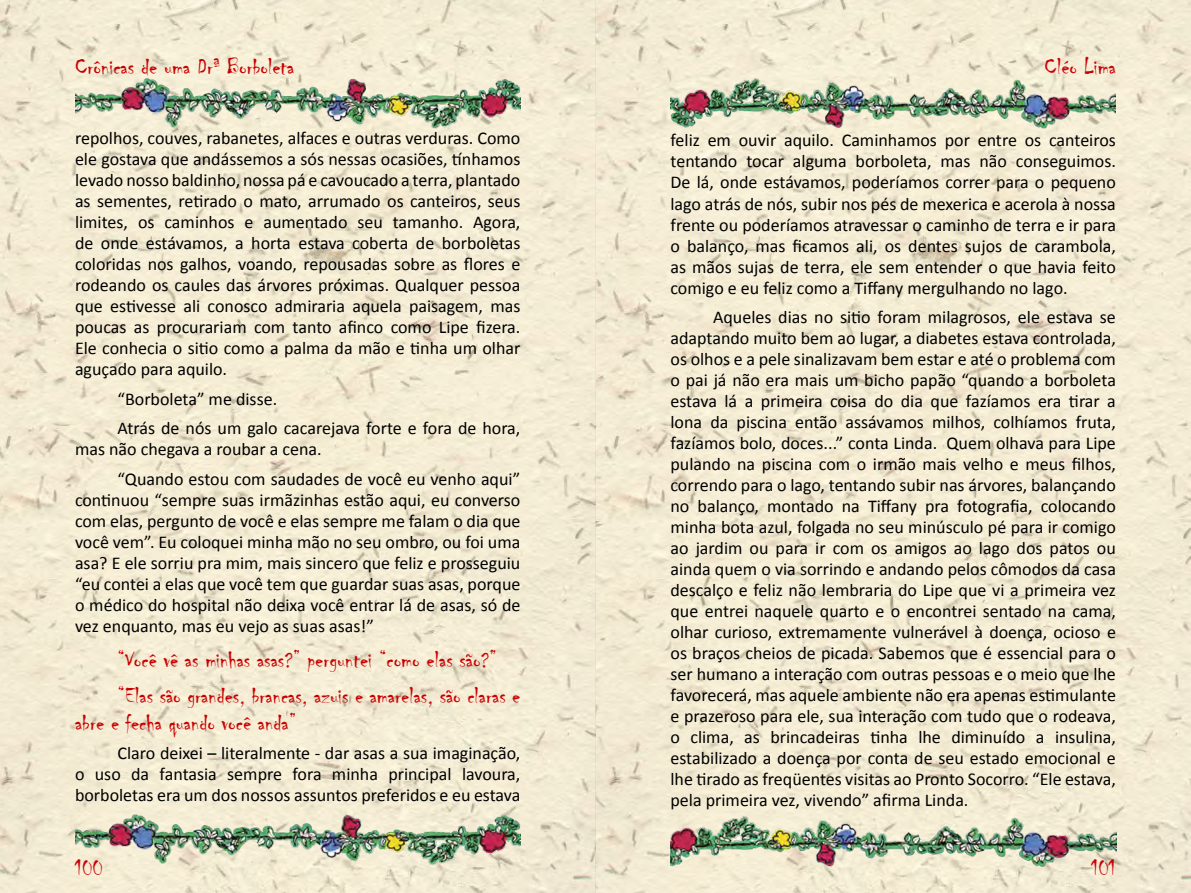
<style>
.page{position:relative;width:1191px;height:893px;background:#fff}
.page>*{position:absolute;margin:0;border:0;box-sizing:border-box;transform-origin:0 0}
.t1{font:24px/35.5px "Chiller";color:#c90000}
.t2{font:24px "Chiller";color:#c70000}
.t3{font:24px "Chiller";color:#c90207}
.t4{font:22.5px "Chiller";color:#c90207}
.t5{font:18px/21px "Calibri";color:#000;text-align:justify}
</style>
<div class="page">
<img style="left:0;top:0;width:1191px;height:893px">
<img style="left:670px;top:813px;width:446px;height:57px">
<img style="left:75px;top:813px;width:445px;height:57px">
<img style="left:75px;top:77px;width:445px;height:56px">
<img style="left:670px;top:71px;width:446px;height:62px">
<h1 class="t2" style="left:75px;top:54px;width:221px">Crônicas de uma Drª Borboleta</h1>
<p class="t5" style="left:75px;top:127px;width:447px">repolhos, couves, rabanetes, alfaces e outras verduras. Como ele gostava que andássemos a sós nessas ocasiões, tínhamos levado nosso baldinho, nossa pá e cavoucado a terra, plantado as sementes, retirado o mato, arrumado os canteiros, seus limites, os caminhos e aumentado seu tamanho. Agora, de onde estávamos, a horta estava coberta de borboletas coloridas nos galhos, voando, repousadas sobre as flores e rodeando os caules das árvores próximas. Qualquer pessoa que estivesse ali conosco admiraria aquela paisagem, mas poucas as procurariam com tanto afinco como Lipe fizera.<br>Ele conhecia o sitio como a palma da mão e tinha um olhar aguçado para aquilo.</p>
<p class="t5" style="left:118px;top:384px;width:404px;line-height:29.5px">“Borboleta” me disse.<br>Atrás de nós um galo cacarejava forte e fora de hora,</p>
<p class="t5" style="left:118px;top:434px;width:404px;line-height:29.5px;text-indent:-43px">mas não chegava a roubar a cena.<br>“Quando estou com saudades de você eu venho aqui”</p>
<p class="t5" style="left:75px;top:489px;width:447px">continuou “sempre suas irmãzinhas estão aqui, eu converso com elas, pergunto de você e elas sempre me falam o dia que você vem”. Eu coloquei minha mão no seu ombro, ou foi uma asa? E ele sorriu pra mim, mais sincero que feliz e prosseguiu “eu contei a elas que você tem que guardar suas asas, porque o médico do hospital não deixa você entrar lá de asas, só de vez enquanto, mas eu vejo as suas asas!”</p>
<h1 class="t1" style="left:118px;top:643px;width:404px">“Você vê as minhas asas?” perguntei “como elas são?” “Elas são grandes, brancas, azuis e amarelas, são claras e</h1>
<h1 class="t1" style="left:75px;top:705px;width:223px">abre e fecha quando você anda”</h1>
<p class="t5" style="left:75px;top:742px;width:447px;text-indent:43px">Claro deixei – literalmente - dar asas a sua imaginação, o uso da fantasia sempre fora minha principal lavoura, borboletas era um dos nossos assuntos preferidos e eu estava</p>
<h1 class="t3" style="left:1044px;top:54px;width:73px">Cléo Lima</h1>
<p class="t5" style="left:670px;top:129px;width:447px">feliz em ouvir aquilo. Caminhamos por entre os canteiros tentando tocar alguma borboleta, mas não conseguimos.<br>De lá, onde estávamos, poderíamos correr para o pequeno lago atrás de nós, subir nos pés de mexerica e acerola à nossa frente ou poderíamos atravessar o caminho de terra e ir para o balanço, mas ficamos ali, os dentes sujos de carambola, as mãos sujas de terra, ele sem entender o que havia feito comigo e eu feliz como a Tiffany mergulhando no lago.</p>
<p class="t5" style="left:670px;top:306px;width:447px;text-indent:43px">Aqueles dias no sitio foram milagrosos, ele estava se adaptando muito bem ao lugar, a diabetes estava controlada, os olhos e a pele sinalizavam bem estar e até o problema com o pai já não era mais um bicho papão “quando a borboleta estava lá a primeira coisa do dia que fazíamos era tirar a lona da piscina então assávamos milhos, colhíamos fruta, fazíamos bolo, doces...” conta Linda. Quem olhava para Lipe pulando na piscina com o irmão mais velho e meus filhos, correndo para o lago, tentando subir nas árvores, balançando no balanço, montado na Tiffany pra fotografia, colocando minha bota azul, folgada no seu minúsculo pé para ir comigo ao jardim ou para ir com os amigos ao lago dos patos ou ainda quem o via sorrindo e andando pelos cômodos da casa descalço e feliz não lembraria do Lipe que vi a primeira vez que entrei naquele quarto e o encontrei sentado na cama, olhar curioso, extremamente vulnerável à doença, ocioso e os braços cheios de picada. Sabemos que é essencial para o ser humano a interação com outras pessoas e o meio que lhe favorecerá, mas aquele ambiente não era apenas estimulante e prazeroso para ele, sua interação com tudo que o rodeava, o clima, as brincadeiras tinha lhe diminuído a insulina, estabilizado a doença por conta de seu estado emocional e lhe tirado as freqüentes visitas ao Pronto Socorro. “Ele estava, pela primeira vez, vivendo” afirma Linda.</p>
<p class="t4" style="left:75px;top:856px;width:29px">100</p>
<p class="t4" style="left:1091px;top:856px;width:26px">101</p>
</div>
